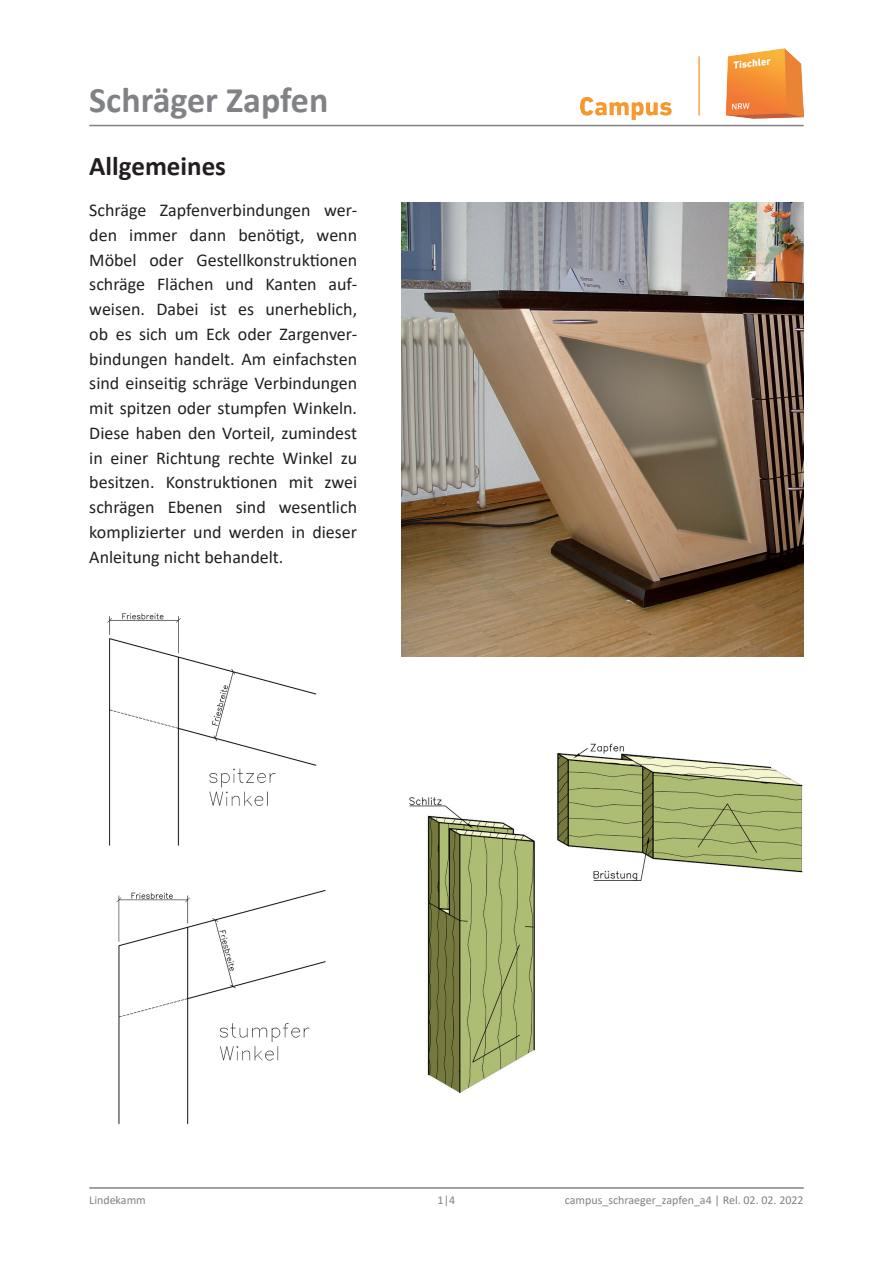
<style>
.page{position:relative;width:893px;height:1263px;background:#fff}
.page>*{position:absolute;margin:0;border:0;box-sizing:border-box;transform-origin:0 0}
.t1{font:700 36px "Calibri";color:#808285}
.t2{font:700 27px "Calibri";color:#231f20}
.t3{font:18px/24.8px "Calibri";color:#231f20;text-align:justify}
.t4{font:12px "Calibri";color:#808285}
</style>
<div class="page">
<img style="left:580px;top:49px;width:224px;height:70px">
<hr style="left:89px;top:125px;width:715px;height:1px;background:#808285">
<hr style="left:89px;top:1187px;width:715px;height:2px;background:#808285">
<img style="left:402px;top:202px;width:402px;height:455px">
<img style="left:409px;top:743px;width:394px;height:351px">
<img style="left:107px;top:613px;width:210px;height:233px">
<img style="left:116px;top:890px;width:210px;height:235px">
<h1 class="t1" style="left:89px;top:75px;width:241px">Schräger Zapfen</h1>
<h2 class="t2" style="left:89px;top:147px;width:138px">Allgemeines</h2>
<p class="t3" style="left:89px;top:197px;width:269px">Schräge Zapfenverbindungen wer&shy;den immer dann benötigt, wenn Möbel oder Gestellkonstruktionen schräge Flächen und Kanten auf&shy;weisen. Dabei ist es unerheblich, ob es sich um Eck oder Zargenver&shy;bindungen handelt. Am einfachsten sind einseitig schräge Verbindungen mit spitzen oder stumpfen Winkeln.<br>Diese haben den Vorteil, zumindest in einer Richtung rechte Winkel zu besitzen. Konstruktionen mit zwei schrägen Ebenen sind wesentlich komplizierter und werden in dieser Anleitung nicht behandelt.</p>
<p class="t4" style="left:89px;top:1192px;width:58px">Lindekamm</p>
<p class="t4" style="left:438px;top:1192px;width:19px">1|4</p>
<p class="t4" style="left:565px;top:1192px;width:240px">campus_schraeger_zapfen_a4 | Rel. 02. 02. 2022</p>
</div>
